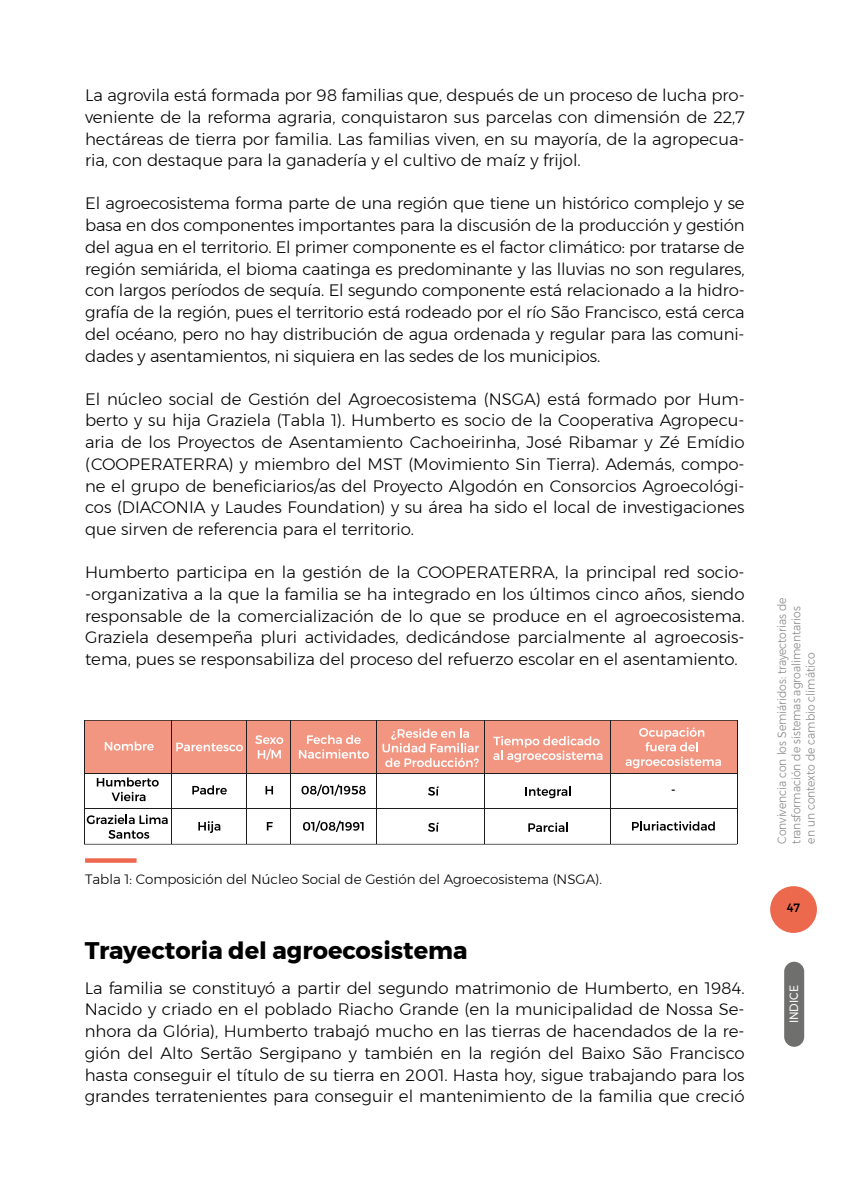
<style>
.page{position:relative;width:851px;height:1191px;background:#fff}
.page>*{position:absolute;margin:0;border:0;box-sizing:border-box;transform-origin:0 0}
.t1{font:700 24px "Montserrat";color:#000}
.t2{font:300 16.5px/21.8px "Montserrat";color:#000;text-align:justify}
.t3{font:300 13.5px "Montserrat";color:#000}
.t4{font:500 12.15px "Montserrat";color:#000}
.t5{font:300 12px/14.4px "Montserrat";color:#878786;scale:.9 1}
.t6{font:12px "Montserrat";color:#fff;scale:.9 1}
.t7{font:500 12px "Montserrat";color:#000;scale:.9 1}
</style>
<div class="page">
<div style="left:770px;top:886px;width:46px;height:47px;background:#ec694e;border-radius:50%"></div>
<div style="left:784px;top:961px;width:20px;height:85px;background:#6f6f6e;border-radius:10px"></div>
<svg style="left:85px;top:858px;width:51px;height:4px"></svg>
<div style="left:84px;top:720px;width:653px;height:53px;background:#f29682"></div>
<hr style="left:84px;top:844px;width:653px;height:1px;background:#1c1c1c">
<svg style="left:105px;top:741px;width:49px;height:9px"></svg>
<svg style="left:97px;top:777px;width:62px;height:9px"></svg>
<svg style="left:111px;top:792px;width:34px;height:9px"></svg>
<svg style="left:192px;top:785px;width:35px;height:9px"></svg>
<svg style="left:265px;top:786px;width:8px;height:8px"></svg>
<svg style="left:267px;top:822px;width:6px;height:8px"></svg>
<svg style="left:198px;top:821px;width:22px;height:12px"></svg>
<svg style="left:87px;top:814px;width:81px;height:10px"></svg>
<svg style="left:108px;top:830px;width:41px;height:8px"></svg>
<svg style="left:176px;top:742px;width:67px;height:9px"></svg>
<svg style="left:301px;top:784px;width:64px;height:12px"></svg>
<svg style="left:428px;top:786px;width:11px;height:9px"></svg>
<svg style="left:525px;top:786px;width:45px;height:12px"></svg>
<svg style="left:632px;top:821px;width:82px;height:9px"></svg>
<svg style="left:528px;top:822px;width:39px;height:10px"></svg>
<svg style="left:428px;top:822px;width:11px;height:9px"></svg>
<svg style="left:303px;top:820px;width:60px;height:12px"></svg>
<hr style="left:84px;top:720px;width:653px;height:1px;background:#1c1c1c">
<hr style="left:84px;top:808px;width:263px;height:1px;background:#1c1c1c">
<hr style="left:171px;top:720px;width:1px;height:124px;background:#1c1c1c">
<hr style="left:347px;top:808px;width:389px;height:1px;background:#1c1c1c">
<hr style="left:84px;top:772px;width:652px;height:1px;background:#1c1c1c">
<hr style="left:290px;top:720px;width:1px;height:124px;background:#1c1c1c">
<hr style="left:246px;top:720px;width:1px;height:124px;background:#1c1c1c">
<hr style="left:84px;top:720px;width:1px;height:124px;background:#1c1c1c">
<hr style="left:376px;top:720px;width:1px;height:124px;background:#1c1c1c">
<hr style="left:484px;top:720px;width:1px;height:124px;background:#1c1c1c">
<hr style="left:610px;top:720px;width:1px;height:124px;background:#1c1c1c">
<hr style="left:736px;top:720px;width:1px;height:124px;background:#1c1c1c">
<svg style="left:255px;top:735px;width:28px;height:25px"></svg>
<svg style="left:299px;top:735px;width:70px;height:23px"></svg>
<svg style="left:382px;top:728px;width:97px;height:39px"></svg>
<svg style="left:493px;top:736px;width:109px;height:26px"></svg>
<svg style="left:625px;top:727px;width:95px;height:41px"></svg>
<p class="t2" style="left:85px;top:84px;width:661px">La agrovila está formada por 98 familias que, después de un proceso de lucha pro&shy;veniente de la reforma agraria, conquistaron sus parcelas con dimensión de 22,7 hectáreas de tierra por familia. Las familias viven, en su mayoría, de la agropecua&shy;ria, con destaque para la ganadería y el cultivo de maíz y frijol.</p>
<p class="t2" style="left:85px;top:192px;width:661px">El agroecosistema forma parte de una región que tiene un histórico complejo y se basa en dos componentes importantes para la discusión de la producción y gestión del agua en el territorio. El primer componente es el factor climático: por tratarse de región semiárida, el bioma caatinga es predominante y las lluvias no son regulares, con largos períodos de sequía. El segundo componente está relacionado a la hidro&shy;grafía de la región, pues el territorio está rodeado por el río São Francisco, está cerca del océano, pero no hay distribución de agua ordenada y regular para las comuni&shy;dades y asentamientos, ni siquiera en las sedes de los municipios.</p>
<p class="t2" style="left:85px;top:388px;width:661px">El núcleo social de Gestión del Agroecosistema (NSGA) está formado por Hum&shy;berto y su hija Graziela (Tabla 1). Humberto es socio de la Cooperativa Agropecu&shy;aria de los Proyectos de Asentamiento Cachoeirinha, José Ribamar y Zé Emídio (COOPERATERRA) y miembro del MST (Movimiento Sin Tierra). Además, compo&shy;ne el grupo de beneficiarios/as del Proyecto Algodón en Consorcios Agroecológi&shy;cos (DIACONIA y Laudes Foundation) y su área ha sido el local de investigaciones que sirven de referencia para el territorio.</p>
<p class="t2" style="left:85px;top:561px;width:661px">Humberto participa en la gestión de la COOPERATERRA, la principal red socio--organizativa a la que la familia se ha integrado en los últimos cinco años, siendo responsable de la comercialización de lo que se produce en el agroecosistema.<br>Graziela desempeña pluri actividades, dedicándose parcialmente al agroecosis&shy;tema, pues se responsabiliza del proceso del refuerzo escolar en el asentamiento.</p>
<p class="t3" style="left:85px;top:869px;width:518px">Tabla 1: Composición del Núcleo Social de Gestión del Agroecosistema (NSGA).</p>
<p class="t4" style="left:671px;top:780px;width:6px">-</p>
<h1 class="t1" style="left:85px;top:931px;width:384px">Trayectoria del agroecosistema</h1>
<p class="t2" style="left:85px;top:976px;width:661px">La familia se constituyó a partir del segundo matrimonio de Humberto, en 1984.<br>Nacido y criado en el poblado Riacho Grande (en la municipalidad de Nossa Se&shy;nhora da Glória), Humberto trabajó mucho en las tierras de hacendados de la re&shy;gión del Alto Sertão Sergipano y también en la región del Baixo São Francisco hasta conseguir el título de su tierra en 2001. Hasta hoy, sigue trabajando para los grandes terratenientes para conseguir el mantenimiento de la familia que creció</p>
<p class="t5" style="left:774px;top:843px;width:275px;rotate:-90deg">Convivencia con los Semiáridos: trayectorias de transformación de sistemas agroalimentarios en un contexto de cambio climático</p>
<p class="t7" style="left:787px;top:898px;width:16px">47</p>
<p class="t6" style="left:784px;top:1023px;width:44px;rotate:-90deg">INDICE</p>
</div>
